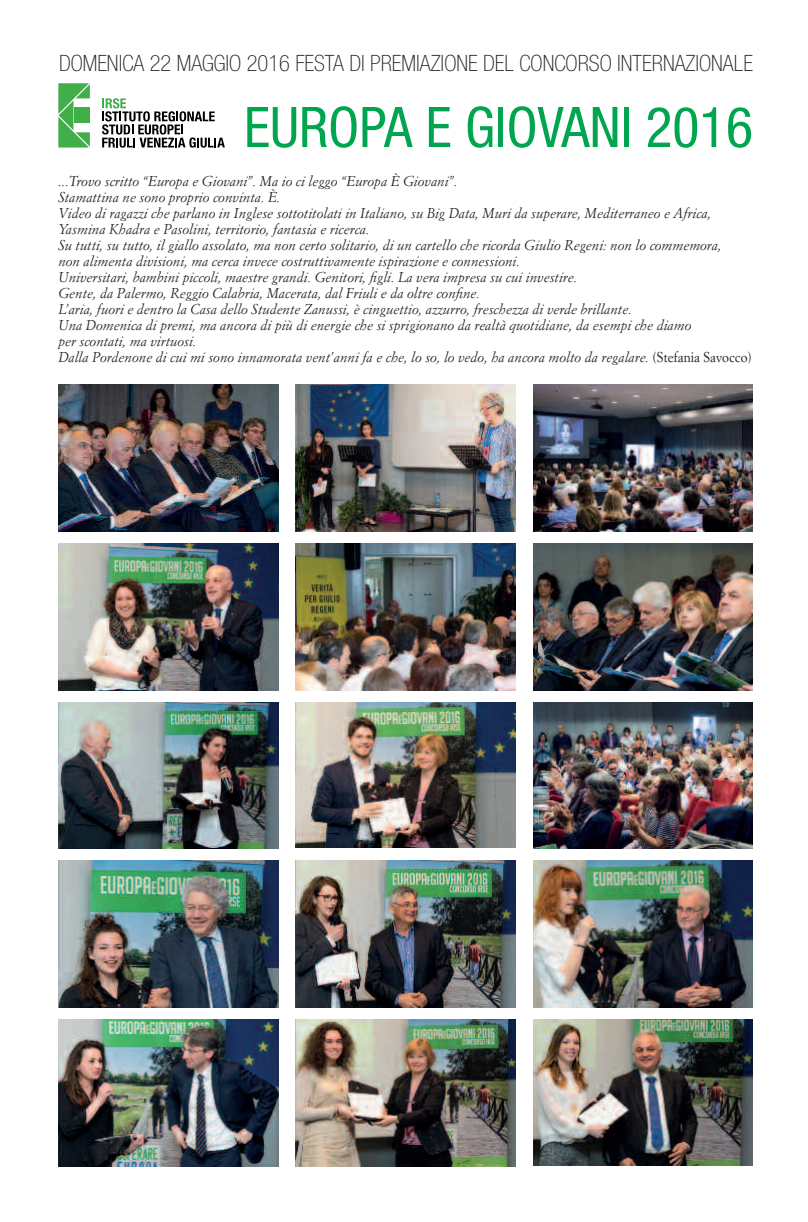
<style>
.page{position:relative;width:808px;height:1222px;background:#fff}
.page>*{position:absolute;margin:0;border:0;box-sizing:border-box;transform-origin:0 0}
.t1{font:condensed 56px "Helvetica Neue LT Std";color:#00a54f}
.t2{font:100 condensed 22.5px "Helvetica Neue LT Std";color:#231f20}
.t3{font:italic 14px/16px "Simoncini Garamond Std";color:#231f20}
.s1{font-style:normal}
</style>
<div class="page">
<img style="left:58px;top:385px;width:220px;height:146px">
<img style="left:296px;top:385px;width:219px;height:146px">
<img style="left:533px;top:385px;width:220px;height:146px">
<img style="left:58px;top:543px;width:220px;height:147px">
<img style="left:296px;top:543px;width:219px;height:147px">
<img style="left:533px;top:543px;width:220px;height:147px">
<img style="left:58px;top:702px;width:220px;height:147px">
<img style="left:296px;top:702px;width:219px;height:146px">
<img style="left:533px;top:702px;width:220px;height:147px">
<img style="left:58px;top:861px;width:220px;height:146px">
<img style="left:296px;top:861px;width:219px;height:146px">
<img style="left:533px;top:861px;width:220px;height:146px">
<img style="left:58px;top:1019px;width:220px;height:147px">
<img style="left:295px;top:1019px;width:220px;height:147px">
<img style="left:533px;top:1019px;width:220px;height:146px">
<svg style="left:58px;top:83px;width:32px;height:64px;background:#68bf6f"></svg>
<svg style="left:102px;top:98px;width:123px;height:50px"></svg>
<h2 class="t2" style="left:59px;top:55px;width:695px">DOMENICA 22 MAGGIO 2016 FESTA DI PREMIAZIONE DEL CONCORSO INTERNAZIONALE</h2>
<h1 class="t1" style="left:244px;top:107px;width:510px">EUROPA E GIOVANI 2016</h1>
<p class="t3" style="left:58px;top:174px;width:695px">...Trovo scritto “Europa e Giovani”. Ma io ci leggo “Europa È Giovani”.<br>Stamattina ne sono proprio convinta. È.<br>Video di ragazzi che parlano in Inglese sottotitolati in Italiano, su Big Data, Muri da superare, Mediterraneo e Africa, Yasmina Khadra e Pasolini, territorio, fantasia e ricerca.<br>Su tutti, su tutto, il giallo assolato, ma non certo solitario, di un cartello che ricorda Giulio Regeni: non lo commemora,<br>non alimenta divisioni, ma cerca invece costruttivamente ispirazione e connessioni.<br>Universitari, bambini piccoli, maestre grandi. Genitori, figli. La vera impresa su cui investire.<br>Gente, da Palermo, Reggio Calabria, Macerata, dal Friuli e da oltre confine.<br>L’aria, fuori e dentro la Casa dello Studente Zanussi, è cinguettio, azzurro, freschezza di verde brillante.<br>Una Domenica di premi, ma ancora di più di energie che si sprigionano da realtà quotidiane, da esempi che diamo<br>per scontati, ma virtuosi.<br>Dalla Pordenone di cui mi sono innamorata vent’anni fa e che, lo so, lo vedo, ha ancora molto da regalare. <span class="s1">(Stefania Savocco)</span></p>
</div>
